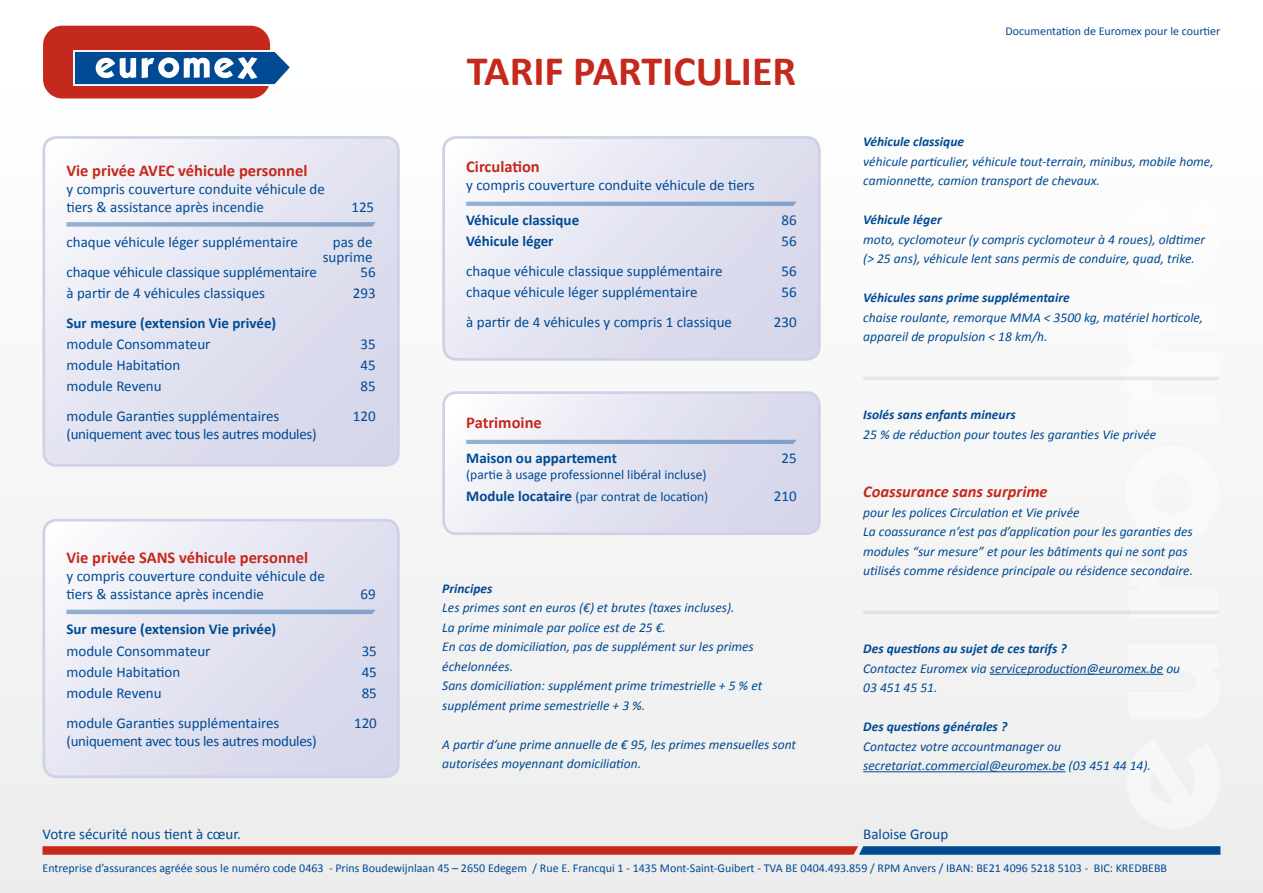
<style>
.page{position:relative;width:1263px;height:893px;background:#f6f6f6}
.page>*{position:absolute;margin:0;border:0;box-sizing:border-box;transform-origin:0 0}
.t1{font:700 42px "Calibri";color:#c5281c}
.t2{font:700 16.5px "Calibri";color:#c5281c}
.t3{font:italic 700 16.5px "Calibri";color:#c5281c}
.t4{font:15px/18px "Calibri";color:#004a93}
.t5{font:15px/18px "Calibri";letter-spacing:-.02em;color:#004a93}
.t6{font:700 15px "Calibri";color:#004a93}
.t7{font:italic 13.5px/19.5px "Calibri";color:#004a93}
.t8{font:italic 700 13.5px "Calibri";color:#004a93}
.t9{font:13.5px "Calibri";color:#004a93}
.t10{font:12px "Calibri";color:#004a93}
.s1{font-weight:700;font-size:15px}
</style>
<div class="page">
<svg style="left:1127px;top:673px;width:37px;height:2px"></svg>
<svg style="left:43px;top:26px;width:251px;height:73px"></svg>
<svg style="left:43px;top:846px;width:1177px;height:9px;background:#8e3d4a"></svg>
<hr style="left:990px;top:674px;width:173px;height:1px;background:#004a93">
<hr style="left:863px;top:771px;width:202px;height:1px;background:#004a93">
<svg style="left:863px;top:377px;width:357px;height:3px"></svg>
<svg style="left:863px;top:611px;width:357px;height:3px"></svg>
<svg style="left:446px;top:140px;width:371px;height:217px"></svg>
<svg style="left:466px;top:202px;width:331px;height:4px"></svg>
<div style="left:442px;top:136px;width:379px;height:225px;border:3px solid #ced1e7;border-radius:13px"></div>
<svg style="left:446px;top:395px;width:371px;height:136px"></svg>
<svg style="left:466px;top:440px;width:331px;height:4px"></svg>
<div style="left:442px;top:391px;width:379px;height:144px;border:3px solid #ced1e7;border-radius:13px"></div>
<svg style="left:44px;top:140px;width:352px;height:323px"></svg>
<svg style="left:66px;top:222px;width:310px;height:5px;background:#95b0d1"></svg>
<div style="left:43px;top:136px;width:357px;height:331px;border:3px solid #ced1e7;border-radius:13px"></div>
<svg style="left:44px;top:520px;width:352px;height:257px"></svg>
<svg style="left:66px;top:610px;width:310px;height:4px"></svg>
<div style="left:43px;top:519px;width:357px;height:259px;border:3px solid #ced1e7;border-radius:13px"></div>
<p class="t2" style="left:66px;top:160px;width:242px">Vie privée AVEC véhicule personnel</p>
<p class="t4" style="left:66px;top:180px;width:260px">y compris couverture conduite véhicule de tiers &amp; assistance après incendie</p>
<p class="t4" style="left:351px;top:198px;width:24px">125</p>
<p class="t4" style="left:66px;top:233px;width:233px">chaque véhicule léger supplémentaire</p>
<p class="t4" style="left:323px;top:234px;width:51px;line-height:15px;text-align:right">pas de suprime</p>
<p class="t4" style="left:66px;top:263px;width:252px">chaque véhicule classique supplémentaire</p>
<p class="t4" style="left:361px;top:263px;width:17px">56</p>
<p class="t4" style="left:66px;top:284px;width:200px">à partir de 4 véhicules classiques</p>
<p class="t4" style="left:353px;top:284px;width:24px">293</p>
<p class="t6" style="left:66px;top:313px;width:211px">Sur mesure (extension Vie privée)</p>
<p class="t4" style="left:66px;top:335px;width:145px">module Consommateur</p>
<p class="t4" style="left:361px;top:335px;width:17px">35</p>
<p class="t4" style="left:66px;top:356px;width:115px">module Habitation</p>
<p class="t4" style="left:361px;top:356px;width:17px">45</p>
<p class="t4" style="left:66px;top:378px;width:97px">module Revenu</p>
<p class="t4" style="left:361px;top:378px;width:17px">85</p>
<p class="t5" style="left:66px;top:407px;width:252px">module Garanties supplémentaires (uniquement avec tous les autres modules)</p>
<p class="t4" style="left:353px;top:407px;width:24px">120</p>
<p class="t2" style="left:66px;top:547px;width:243px">Vie privée SANS véhicule personnel</p>
<p class="t4" style="left:66px;top:567px;width:260px">y compris couverture conduite véhicule de tiers &amp; assistance après incendie</p>
<p class="t4" style="left:361px;top:585px;width:17px">69</p>
<p class="t6" style="left:66px;top:620px;width:211px">Sur mesure (extension Vie privée)</p>
<p class="t4" style="left:66px;top:642px;width:145px">module Consommateur</p>
<p class="t4" style="left:362px;top:642px;width:17px">35</p>
<p class="t4" style="left:66px;top:663px;width:115px">module Habitation</p>
<p class="t4" style="left:362px;top:663px;width:17px">45</p>
<p class="t4" style="left:66px;top:684px;width:97px">module Revenu</p>
<p class="t4" style="left:362px;top:684px;width:17px">85</p>
<p class="t5" style="left:66px;top:714px;width:252px">module Garanties supplémentaires (uniquement avec tous les autres modules)</p>
<p class="t4" style="left:354px;top:714px;width:24px">120</p>
<h1 class="t1" style="left:467px;top:44px;width:331px">TARIF PARTICULIER</h1>
<p class="t2" style="left:466px;top:156px;width:75px">Circulation</p>
<p class="t4" style="left:466px;top:176px;width:290px">y compris couverture conduite véhicule de tiers</p>
<p class="t6" style="left:466px;top:210px;width:115px">Véhicule classique</p>
<p class="t4" style="left:781px;top:211px;width:17px">86</p>
<p class="t6" style="left:466px;top:231px;width:89px">Véhicule léger</p>
<p class="t4" style="left:781px;top:232px;width:17px">56</p>
<p class="t4" style="left:466px;top:262px;width:258px">chaque véhicule classique supplémentaire</p>
<p class="t4" style="left:781px;top:262px;width:17px">56</p>
<p class="t4" style="left:466px;top:283px;width:233px">chaque véhicule léger supplémentaire</p>
<p class="t4" style="left:781px;top:283px;width:17px">56</p>
<p class="t4" style="left:466px;top:313px;width:267px">à partir de 4 véhicules y compris 1 classique</p>
<p class="t4" style="left:774px;top:313px;width:24px">230</p>
<p class="t2" style="left:466px;top:411px;width:77px">Patrimoine</p>
<p class="t6" style="left:466px;top:448px;width:152px">Maison ou appartement</p>
<p class="t9" style="left:466px;top:466px;width:242px">(partie à usage professionnel libéral incluse)</p>
<p class="t4" style="left:781px;top:449px;width:17px">25</p>
<p class="t9" style="left:466px;top:488px;width:244px"><span class="s1">Module locataire</span> (par contrat de location)</p>
<p class="t4" style="left:774px;top:487px;width:24px">210</p>
<p class="t8" style="left:442px;top:580px;width:52px">Principes</p>
<p class="t7" style="left:442px;top:597px;width:321px">Les primes sont en euros (€) et brutes (taxes incluses).<br>La prime minimale par police est de 25 €.<br>En cas de domiciliation, pas de supplément sur les primes échelonnées.<br>Sans domiciliation: supplément prime trimestrielle + 5 % et supplément prime semestrielle + 3 %.</p>
<p class="t7" style="left:442px;top:734px;width:355px">A partir d’une prime annuelle de € 95, les primes mensuelles sont autorisées moyennant domiciliation.</p>
<p class="t10" style="left:1005px;top:23px;width:217px">Documentation de Euromex pour le courtier</p>
<p class="t8" style="left:863px;top:133px;width:102px">Véhicule classique</p>
<p class="t7" style="left:863px;top:151px;width:352px">véhicule particulier, véhicule tout-terrain, minibus, mobile home, camionnette, camion transport de chevaux.</p>
<p class="t8" style="left:863px;top:211px;width:80px">Véhicule léger</p>
<p class="t7" style="left:863px;top:229px;width:343px">moto, cyclomoteur (y compris cyclomoteur à 4 roues), oldtimer (&gt; 25 ans), véhicule lent sans permis de conduire, quad, trike.</p>
<p class="t8" style="left:863px;top:289px;width:208px">Véhicules sans prime supplémentaire</p>
<p class="t7" style="left:863px;top:307px;width:341px">chaise roulante, remorque MMA &lt; 3500 kg, matériel horticole, appareil de propulsion &lt; 18 km/h.</p>
<p class="t8" style="left:863px;top:406px;width:154px">Isolés sans enfants mineurs</p>
<p class="t7" style="left:863px;top:424px;width:294px">25 % de réduction pour toutes les garanties Vie privée</p>
<p class="t3" style="left:863px;top:481px;width:186px">Coassurance sans surprime</p>
<p class="t7" style="left:863px;top:502px;width:331px">pour les polices Circulation et Vie privée<br>La coassurance n’est pas d’application pour les garanties des modules “sur mesure” et pour les bâtiments qui ne sont pas utilisés comme résidence principale ou résidence secondaire.</p>
<p class="t8" style="left:863px;top:640px;width:205px">Des questions au sujet de ces tarifs ?</p>
<p class="t7" style="left:863px;top:658px;width:318px">Contactez Euromex via serviceproduction@euromex.be ou<br>03 451 45 51.</p>
<p class="t8" style="left:863px;top:718px;width:145px">Des questions générales ?</p>
<p class="t7" style="left:863px;top:736px;width:289px">Contactez votre accountmanager ou secretariat.commercial@euromex.be (03 451 44 14).</p>
<p class="t4" style="left:43px;top:825px;width:200px">Votre sécurité nous tient à cœur.</p>
<p class="t10" style="left:43px;top:860px;width:1126px">Entreprise d’assurances agréée sous le numéro code 0463 - Prins Boudewijnlaan 45 – 2650 Edegem / Rue E. Francqui 1 - 1435 Mont-Saint-Guibert - TVA BE 0404.493.859 / RPM Anvers / IBAN: BE21 4096 5218 5103 - BIC: KREDBEBB</p>
<p class="t4" style="left:863px;top:825px;width:86px">Baloise Group</p>
</div>
